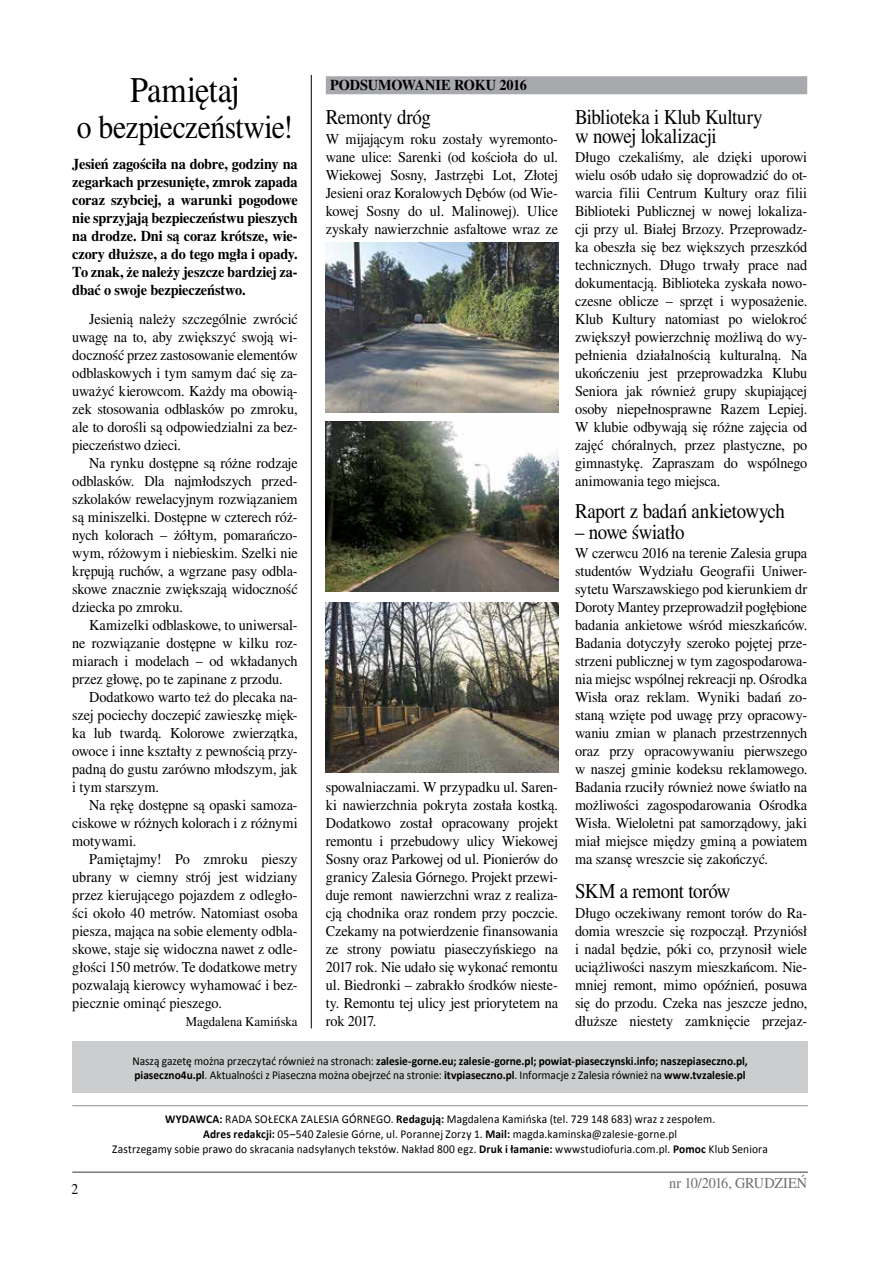
<style>
.page{position:relative;width:893px;height:1263px;background:#fff}
.page>*{position:absolute;margin:0;border:0;box-sizing:border-box;transform-origin:0 0}
.t1{font:36px "Times CE Medium";letter-spacing:-.02em;color:#000;scale:.9 1}
.t2{font:33px "Times CE Medium";letter-spacing:-.02em;color:#000;scale:.9 1}
.t3{font:21px/19.5px "Times CE Medium";letter-spacing:-.02em;color:#000;scale:.9 1}
.t4{font:15px/18px "Times CE Medium";letter-spacing:-.01em;color:#000;text-align:justify;scale:.95 1}
.t5{font:15px/18px "Times CE Bold";letter-spacing:-.01em;color:#000;text-align:justify;scale:.95 1}
.t6{font:15px "Times CE Medium";letter-spacing:-.01em;color:#6d6e71;scale:.95 1}
.t7{font:15px "Times CE Medium";letter-spacing:-.01em;color:#000;scale:.9 1}
.t8{font:13.5px "Times CE Medium";color:#000;scale:.95 1}
.t9{font:12px/15px "Calibri";letter-spacing:.01em;color:#000;text-align:center;scale:.95 1}
.t10{font:700 12px/13.5px "Calibri";color:#000;scale:.95 1}
.s1{font-weight:400}
.s2{font-weight:700}
</style>
<div class="page">
<hr style="left:72px;top:1171px;width:736px;height:2px;background:#58595b">
<hr style="left:72px;top:1105px;width:736px;height:1px;background:#939598">
<div style="left:72px;top:1042px;width:736px;height:51px;background:#cbcdce"></div>
<hr style="left:311px;top:75px;width:1px;height:953px;background:#000">
<div style="left:326px;top:76px;width:481px;height:18px;background:#a7a9ac"></div>
<img style="left:326px;top:242px;width:232px;height:170px">
<img style="left:326px;top:421px;width:232px;height:170px">
<img style="left:326px;top:602px;width:232px;height:170px">
<h1 class="t1" style="left:130px;top:69px;width:123px">Pamiętaj</h1>
<h2 class="t2" style="left:77px;top:108px;width:242px">o bezpieczeństwie!</h2>
<p class="t5" style="left:72px;top:155px;width:239px">Jesień zagościła na dobre, godziny na zegarkach przesunięte, zmrok zapada coraz szybciej, a warunki pogodowe nie sprzyjają bezpieczeństwu pieszych na drodze. Dni są coraz krótsze, wie&shy;czory dłuższe, a do tego mgła i opady.<br>To znak, że należy jeszcze bardziej za&shy;dbać o swoje bezpieczeństwo.</p>
<p class="t4" style="left:72px;top:310px;width:239px;text-indent:17px">Jesienią należy szczególnie zwrócić uwagę na to, aby zwiększyć swoją wi&shy;doczność przez zastosowanie elementów odblaskowych i tym samym dać się za&shy;uważyć kierowcom. Każdy ma obowią&shy;zek stosowania odblasków po zmroku, ale to dorośli są odpowiedzialni za bez&shy;pieczeństwo dzieci.</p>
<p class="t4" style="left:72px;top:454px;width:239px;text-indent:17px">Na rynku dostępne są różne rodzaje odblasków. Dla najmłodszych przed&shy;szkolaków rewelacyjnym rozwiązaniem są miniszelki. Dostępne w czterech róż&shy;nych kolorach – żółtym, pomarańczo&shy;wym, różowym i niebieskim. Szelki nie krępują ruchów, a wgrzane pasy odbla&shy;skowe znacznie zwiększają widoczność dziecka po zmroku.</p>
<p class="t4" style="left:72px;top:616px;width:239px;text-indent:17px">Kamizelki odblaskowe, to uniwersal&shy;ne rozwiązanie dostępne w kilku roz&shy;miarach i modelach – od wkładanych przez głowę, po te zapinane z przodu.</p>
<p class="t4" style="left:72px;top:688px;width:239px;text-indent:17px">Dodatkowo warto też do plecaka na&shy;szej pociechy doczepić zawieszkę mięk&shy;ka lub twardą. Kolorowe zwierzątka, owoce i inne kształty z pewnością przy&shy;padną do gustu zarówno młodszym, jak i tym starszym.</p>
<p class="t4" style="left:72px;top:796px;width:239px;text-indent:17px">Na rękę dostępne są opaski samoza&shy;ciskowe w różnych kolorach i z różnymi motywami.</p>
<p class="t4" style="left:72px;top:850px;width:239px;text-indent:17px">Pamiętajmy! Po zmroku pieszy ubrany w ciemny strój jest widziany przez kierującego pojazdem z odległo&shy;ści około 40 metrów. Natomiast osoba piesza, mająca na sobie elementy odbla&shy;skowe, staje się widoczna nawet z odle&shy;głości 150 metrów. Te dodatkowe metry pozwalają kierowcy wyhamować i bez&shy;piecznie ominąć pieszego.</p>
<p class="t8" style="left:186px;top:1014px;width:119px">Magdalena Kamińska</p>
<p class="t5" style="left:330px;top:76px;width:209px">PODSUMOWANIE ROKU 2016</p>
<h3 class="t3" style="left:326px;top:107px;width:118px">Remonty dróg</h3>
<p class="t4" style="left:326px;top:130px;width:246px">W mijającym roku zostały wyremonto&shy;wane ulice: Sarenki (od kościoła do ul.<br>Wiekowej Sosny, Jastrzębi Lot, Złotej Jesieni oraz Koralowych Dębów (od Wie&shy;kowej Sosny do ul. Malinowej). Ulice zyskały nawierzchnie asfaltowe wraz ze</p>
<p class="t4" style="left:326px;top:778px;width:246px">spowalniaczami. W przypadku ul. Saren&shy;ki nawierzchnia pokryta została kostką.<br>Dodatkowo został opracowany projekt remontu i przebudowy ulicy Wiekowej Sosny oraz Parkowej od ul. Pionierów do granicy Zalesia Górnego. Projekt przewi&shy;duje remont nawierzchni wraz z realiza&shy;cją chodnika oraz rondem przy poczcie.<br>Czekamy na potwierdzenie finansowania ze strony powiatu piaseczyńskiego na 2017 rok. Nie udało się wykonać remontu ul. Biedronki – zabrakło środków nieste&shy;ty. Remontu tej ulicy jest priorytetem na rok 2017.</p>
<h3 class="t3" style="left:575px;top:107px;width:210px">Biblioteka i Klub Kultury w nowej lokalizacji</h3>
<p class="t4" style="left:575px;top:148px;width:246px">Długo czekaliśmy, ale dzięki uporowi wielu osób udało się doprowadzić do ot&shy;warcia filii Centrum Kultury oraz filii Biblioteki Publicznej w nowej lokaliza&shy;cji przy ul. Białej Brzozy. Przeprowadz&shy;ka obeszła się bez większych przeszkód technicznych. Długo trwały prace nad dokumentacją. Biblioteka zyskała nowo&shy;czesne oblicze – sprzęt i wyposażenie.<br>Klub Kultury natomiast po wielokroć zwiększył powierzchnię możliwą do wy&shy;pełnienia działalnością kulturalną. Na ukończeniu jest przeprowadzka Klubu Seniora jak również grupy skupiającej osoby niepełnosprawne Razem Lepiej.<br>W klubie odbywają się różne zajęcia od zajęć chóralnych, przez plastyczne, po gimnastykę. Zapraszam do wspólnego animowania tego miejsca.</p>
<h3 class="t3" style="left:575px;top:501px;width:235px">Raport z badań ankietowych</h3>
<h3 class="t3" style="left:575px;top:522px;width:123px">– nowe światło</h3>
<p class="t4" style="left:575px;top:544px;width:246px">W czerwcu 2016 na terenie Zalesia grupa studentów Wydziału Geografii Uniwer&shy;sytetu Warszawskiego pod kierunkiem dr Doroty Mantey przeprowadził pogłębione badania ankietowe wśród mieszkańców.<br>Badania dotyczyły szeroko pojętej prze&shy;strzeni publicznej w tym zagospodarowa&shy;nia miejsc wspólnej rekreacji np. Ośrodka Wisła oraz reklam. Wyniki badań zo&shy;staną wzięte pod uwagę przy opracowy&shy;waniu zmian w planach przestrzennych oraz przy opracowywaniu pierwszego w naszej gminie kodeksu reklamowego.<br>Badania rzuciły również nowe światło na możliwości zagospodarowania Ośrodka Wisła. Wieloletni pat samorządowy, jaki miał miejsce między gminą a powiatem ma szansę wreszcie się zakończyć.</p>
<h3 class="t3" style="left:575px;top:881px;width:174px">SKM a remont torów</h3>
<p class="t4" style="left:575px;top:904px;width:246px">Długo oczekiwany remont torów do Ra&shy;domia wreszcie się rozpoczął. Przyniósł i nadal będzie, póki co, przynosił wiele uciążliwości naszym mieszkańcom. Nie&shy;mniej remont, mimo opóźnień, posuwa się do przodu. Czeka nas jeszcze jedno, dłuższe niestety zamknięcie przejaz-</p>
<p class="t10" style="left:132px;top:1054px;width:649px"><span class="s1">Naszą gazetę można przeczytać również na stronach:</span> zalesie-gorne.eu; zalesie-gorne.pl; powiat-piaseczynski.info; na-sze-pia-secz-no.pl, piaseczno4u.pl<span class="s1">. Aktualności z Piaseczna można obejrzeć na stronie:</span> itvpiaseczno.pl<span class="s1">. Informacje z Zalesia również na</span> www.tvzalesie.pl</p>
<p class="t7" style="left:72px;top:1180px;width:9px">2</p>
<p class="t9" style="left:112px;top:1112px;width:692px"><span class="s2">WYDAWCA:</span> RA-DA SO-ŁEC-KA ZA-LE-SIA GÓR-NE-GO. <span class="s2">Re-da-gu-ją:</span> Magdalena Kamińska (tel. 729 148 683) wraz z zespołem.<br><span class="s2">Adres redakcji:</span> 05–540 Za-le-sie Gór-ne, ul. Porannej Zorzy 1. <span class="s2">Mail:</span> magda.kaminska@zalesie-gorne.pl<br>Za-strze-ga-my so-bie pra-wo do skra-ca-nia nad-sy-ła-nych tek-stów. Na-kład 800 egz. <span class="s2">Druk i ła-ma-nie:</span> www-stu-dio-fu-ria.com.pl. <span class="s2">Po-moc</span> Klub Se-nio-ra</p>
<p class="t6" style="left:669px;top:1174px;width:147px">nr 10/2016, GRUDZIEŃ</p>
</div>
